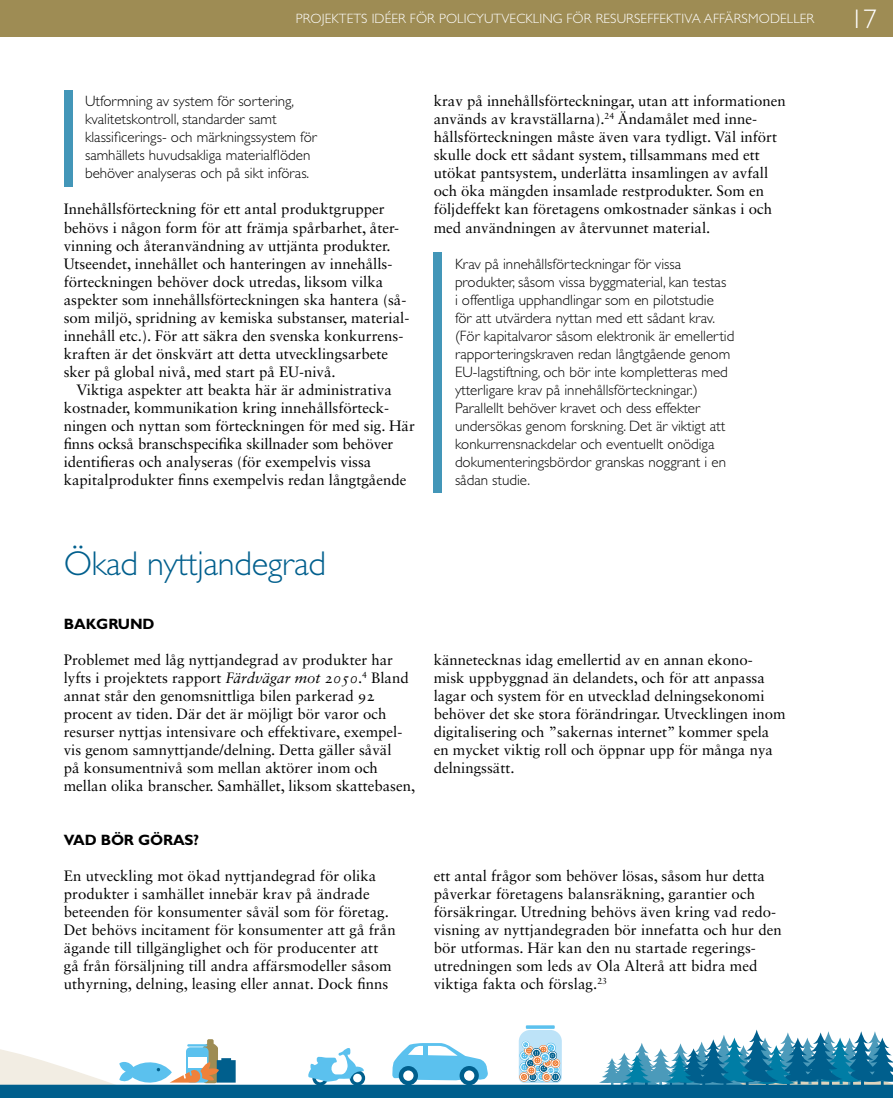
<style>
.page{position:relative;width:893px;height:1098px;background:#fff}
.page>*{position:absolute;margin:0;border:0;box-sizing:border-box;transform-origin:0 0}
.t1{font:300 34.5px "Gill Sans Std";letter-spacing:-.01em;color:#005f8d}
.t2{font:300 27px "Gill Sans Std";color:#fff}
.t3{font:15px/18px "Sabon LT Std";color:#000}
.t4{font:300 15px/18px "Gill Sans Std";color:#000}
.t5{font:700 15px "Gill Sans Std";letter-spacing:-.01em;color:#000}
.t6{font:300 13.5px "Gill Sans Std";letter-spacing:.01em;color:#fff}
.s1{font-style:italic}
</style>
<div class="page">
<div style="left:64px;top:90px;width:8px;height:96px;background:#4396b8"></div>
<div style="left:434px;top:252px;width:8px;height:240px;background:#4396b8"></div>
<div style="left:0;top:0;width:893px;height:36px;background:#9e8c54"></div>
<svg style="left:526px;top:1024px;width:29px;height:4px"></svg>
<svg style="left:0;top:1029px;width:893px;height:68px"></svg>
<p class="t6" style="left:296px;top:11px;width:520px">PROJEKTETS IDÉER FÖR POLICYUTVECKLING FÖR RESURSEFFEKTIVA AFFÄRSMODELLER</p>
<h2 class="t2" style="left:850px;top:4px;width:28px">17</h2>
<p class="t4" style="left:85px;top:92px;width:233px">Utformning av system för sortering, kvalitetskontroll, standarder samt klassificerings- och märkningssystem för samhällets huvudsakliga materialflöden behöver analyseras och på sikt införas.</p>
<p class="t3" style="left:64px;top:200px;width:346px">Innehållsförteckning för ett antal produktgrupper behövs i någon form för att främja spårbarhet, åter&shy;vinning och återanvändning av uttjänta produkter.<br>Utseendet, innehållet och hanteringen av innehålls&shy;förteckningen behöver dock utredas, liksom vilka aspekter som innehållsförteckningen ska hantera (så&shy;som miljö, spridning av kemiska substanser, material&shy;innehåll etc.). För att säkra den svenska konkurrens&shy;kraften är det önskvärt att detta utvecklingsarbete sker på global nivå, med start på EU-nivå.</p>
<p class="t3" style="left:64px;top:380px;width:353px;text-indent:13px">Viktiga aspekter att beakta här är administrativa kostnader, kommunikation kring innehållsförteck&shy;ningen och nyttan som förteckningen för med sig. Här finns också branschspecifika skillnader som behöver identifieras och analyseras (för exempelvis vissa kapitalprodukter finns exempelvis redan långtgående</p>
<p class="t3" style="left:434px;top:92px;width:354px">krav på innehållsförteckningar, utan att informationen används av kravställarna).<sup>24</sup> Ändamålet med inne&shy;hållsförteckningen måste även vara tydligt. Väl infört skulle dock ett sådant system, tillsammans med ett utökat pantsystem, underlätta insamlingen av avfall och öka mängden insamlade restprodukter. Som en följdeffekt kan företagens omkostnader sänkas i och med användningen av återvunnet material.</p>
<p class="t4" style="left:455px;top:254px;width:281px">Krav på innehållsförteckningar för vissa produkter, såsom vissa byggmaterial, kan testas<br>i offentliga upphandlingar som en pilotstudie<br>för att utvärdera nyttan med ett sådant krav. (För kapitalvaror såsom elektronik är emellertid rapporteringskraven redan långtgående genom EU-lagstiftning, och bör inte kompletteras med ytterligare krav på innehållsförteckningar.)<br>Parallellt behöver kravet och dess effekter undersökas genom forskning. Det är viktigt att konkurrensnackdelar och eventuellt onödiga dokumenteringsbördor granskas noggrant i en sådan studie.</p>
<h1 class="t1" style="left:64px;top:543px;width:264px">Ökad nyttjandegrad</h1>
<p class="t5" style="left:64px;top:614px;width:92px">BAKGRUND</p>
<p class="t3" style="left:64px;top:650px;width:353px">Problemet med låg nyttjandegrad av produkter har lyfts i projektets rapport <span class="s1">Färdvägar mot 2050</span>.<sup>4</sup> Bland annat står den genomsnittliga bilen parkerad 92 procent av tiden. Där det är möjligt bör varor och resurser nyttjas intensivare och effektivare, exempel&shy;vis genom samnyttjande/delning. Detta gäller såväl<br>på konsumentnivå som mellan aktörer inom och mellan olika branscher. Samhället, liksom skattebasen,</p>
<p class="t3" style="left:434px;top:650px;width:354px">kännetecknas idag emellertid av en annan ekono&shy;misk uppbyggnad än delandets, och för att anpassa lagar och system för en utvecklad delningsekonomi behöver det ske stora förändringar. Utvecklingen inom digitalisering och ”sakernas internet” kommer spela en mycket viktig roll och öppnar upp för många nya delningssätt.</p>
<p class="t5" style="left:64px;top:830px;width:137px">VAD BÖR GÖRAS?</p>
<p class="t3" style="left:64px;top:866px;width:333px">En utveckling mot ökad nyttjandegrad för olika produkter i samhället innebär krav på ändrade beteenden för konsumenter såväl som för företag.<br>Det behövs incitament för konsumenter att gå från ägande till tillgänglighet och för producenter att gå från försäljning till andra affärsmodeller såsom uthyrning, delning, leasing eller annat. Dock finns</p>
<p class="t3" style="left:434px;top:866px;width:350px">ett antal frågor som behöver lösas, såsom hur detta påverkar företagens balansräkning, garantier och försäkringar. Utredning behövs även kring vad redo&shy;visning av nyttjandegraden bör innefatta och hur den bör utformas. Här kan den nu startade regerings&shy;utredningen som leds av Ola Alterå att bidra med viktiga fakta och förslag.<sup>23</sup></p>
</div>
